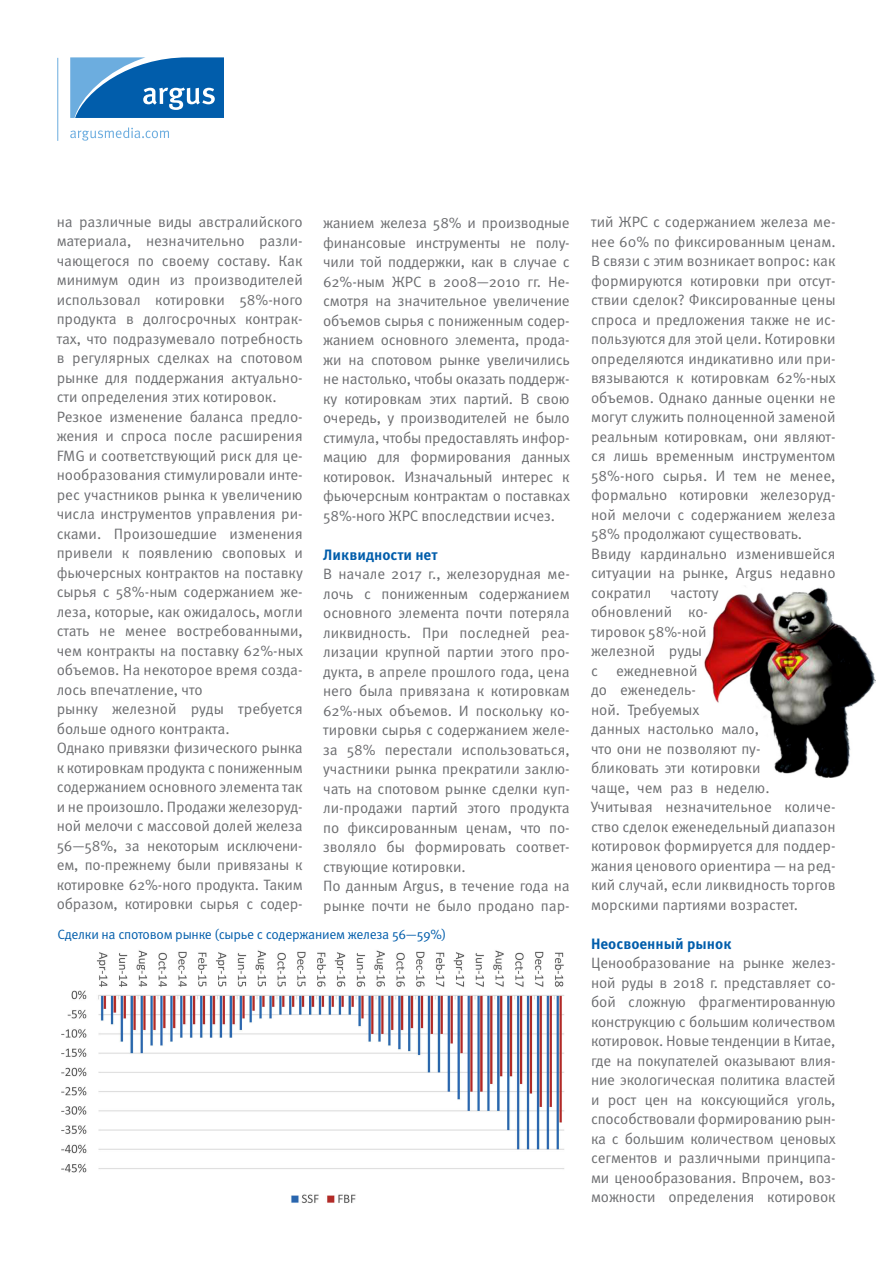
<style>
.page{position:relative;width:893px;height:1263px;background:#fff}
.page>*{position:absolute;margin:0;border:0;box-sizing:border-box;transform-origin:0 0}
.t1{font:15px/19.5px "Meta Pro Norm";color:#6c6d70}
.t2{font:700 15px "Meta Pro";color:#015dab}
.t3{font:13.5px "Meta Pro Norm";letter-spacing:-.02em;color:#015dab}
</style>
<div class="page">
<img style="left:704px;top:586px;width:171px;height:191px">
<hr style="left:57px;top:58px;width:1px;height:83px;background:#6caddf">
<svg style="left:70px;top:57px;width:154px;height:61px;background:#327fbe"></svg>
<svg style="left:70px;top:127px;width:99px;height:14px"></svg>
<img style="left:61px;top:950px;width:503px;height:253px">
<p class="t1" style="left:57px;top:211px;width:248px">на различные виды австралийского материала, незначительно разли&shy;чающегося по своему составу. Как минимум один из производителей использовал котировки 58%-ного продукта в долгосрочных контрак&shy;тах, что подразумевало потребность в регулярных сделках на спотовом рынке для поддержания актуально&shy;сти определения этих котировок.<br>Резкое изменение баланса предло&shy;жения и спроса после расширения FMG и соответствующий риск для це&shy;нообразования стимулировали инте&shy;рес участников рынка к увеличению числа инструментов управления ри&shy;сками. Произошедшие изменения привели к появлению своповых и фьючерсных контрактов на поставку сырья с 58%-ным содержанием же&shy;леза, которые, как ожидалось, могли стать не менее востребованными, чем контракты на поставку 62%-ных объемов. На некоторое время созда&shy;лось впечатление, что<br>рынку железной руды требуется больше одного контракта.<br>Однако привязки физического рынка к котировкам продукта с пониженным содержанием основного элемента так и не произошло. Продажи железоруд&shy;ной мелочи с массовой долей железа 56—58%, за некоторым исключени&shy;ем, по-прежнему были привязаны к котировке 62%-ного продукта. Таким образом, котировки сырья с содер-</p>
<p class="t1" style="left:323px;top:212px;width:248px;text-align:justify">жанием железа 58% и производные финансовые инструменты не полу&shy;чили той поддержки, как в случае с 62%-ным ЖРС в 2008—2010 гг. Не&shy;смотря на значительное увеличение объемов сырья с пониженным содер&shy;жанием основного элемента, прода&shy;жи на спотовом рынке увеличились не настолько, чтобы оказать поддерж&shy;ку котировкам этих партий. В свою очередь, у производителей не было стимула, чтобы предоставлять инфор&shy;мацию для формирования данных котировок. Изначальный интерес к фьючерсным контрактам о поставках 58%-ного ЖРС впоследствии исчез.</p>
<p class="t2" style="left:323px;top:543px;width:116px">Ликвидности нет</p>
<p class="t1" style="left:323px;top:563px;width:248px">В начале 2017 г., железорудная ме&shy;лочь с пониженным содержанием основного элемента почти потеряла ликвидность. При последней реа&shy;лизации крупной партии этого про&shy;дукта, в апреле прошлого года, цена него была привязана к котировкам<br>62%-ных объемов. И поскольку ко&shy;тировки сырья с содержанием желе&shy;за 58% перестали использоваться, участники рынка прекратили заклю&shy;чать на спотовом рынке сделки куп&shy;ли-продажи партий этого продукта по фиксированным ценам, что по&shy;зволяло бы формировать соответ&shy;ствующие котировки.<br>По данным Argus, в течение года на рынке почти не было продано пар-</p>
<p class="t3" style="left:57px;top:924px;width:390px">Сделки на спотовом рынке (сырье с содержанием железа 56—59%)</p>
<p class="t1" style="left:591px;top:211px;width:246px">тий ЖРС с содержанием железа ме&shy;нее 60% по фиксированным ценам.<br>В связи с этим возникает вопрос: как формируются котировки при отсут&shy;ствии сделок? Фиксированные цены спроса и предложения также не ис&shy;пользуются для этой цели. Котировки определяются индикативно или при&shy;вязываются к котировкам 62%-ных объемов. Однако данные оценки не могут служить полноценной заменой реальным котировкам, они являют&shy;ся лишь временным инструментом<br>58%-ного сырья. И тем не менее, формально котировки железоруд&shy;ной мелочи с содержанием железа<br>58% продолжают существовать.<br>Ввиду кардинально изменившейся ситуации на рынке, Argus недавно сократил</p>
<p class="t1" style="left:591px;top:582px;width:246px;text-indent:79px">частоту<br>обновлений ко-<br>тировок 58%-ной<br>железной руды<br>с ежедневной<br>до еженедель-<br>ной. Требуемых<br>данных настолько мало,<br>что они не позволяют пу-<br>бликовать эти котировки<br>чаще, чем раз в неделю.<br>Учитывая незначительное количе&shy;ство сделок еженедельный диапазон котировок формируется для поддер&shy;жания ценового ориентира — на ред&shy;кий случай, если ликвидность торгов морскими партиями возрастет.</p>
<p class="t2" style="left:591px;top:932px;width:142px">Неосвоенный рынок</p>
<p class="t1" style="left:591px;top:952px;width:246px;text-align:justify">Ценообразование на рынке желез&shy;ной руды в 2018 г. представляет со&shy;бой сложную фрагментированную конструкцию с большим количеством котировок. Новые тенденции в Китае, где на покупателей оказывают влия&shy;ние экологическая политика властей и рост цен на коксующийся уголь, способствовали формированию рын&shy;ка с большим количеством ценовых сегментов и различными принципа&shy;ми ценообразования. Впрочем, воз&shy;можности определения котировок</p>
</div>
